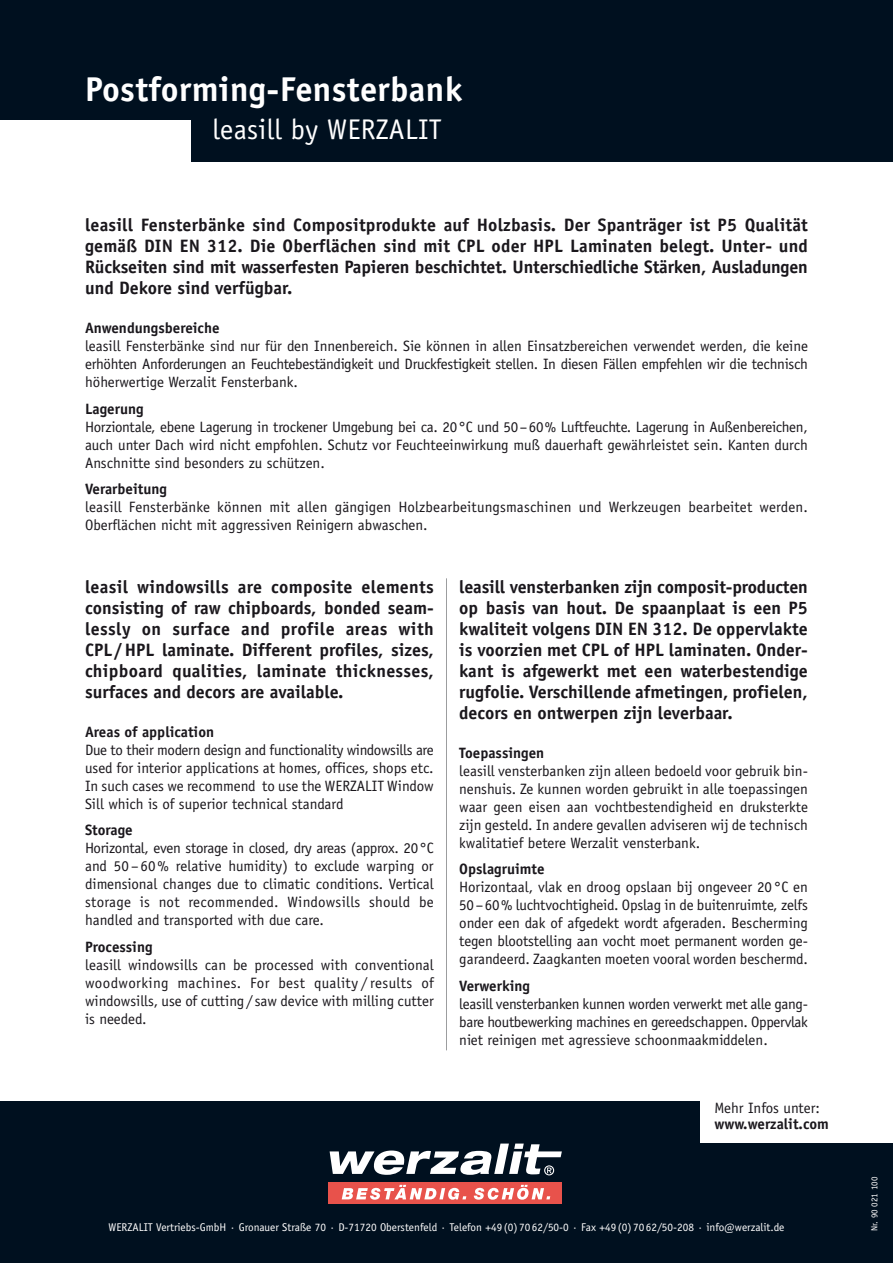
<style>
.page{position:relative;width:893px;height:1263px;background:#fff}
.page>*{position:absolute;margin:0;border:0;box-sizing:border-box;transform-origin:0 0}
.t1{font:700 34.5px "Officina Sans";letter-spacing:.01em;color:#fff}
.t2{font:28.5px "Officina Sans";letter-spacing:.01em;color:#fff}
.t3{font:700 18px/21px "Officina Sans";color:#1a171c;text-align:justify}
.t4{font:15px/18px "Officina Sans";color:#1a171c;text-align:justify}
.t5{font:700 15px "Officina Sans";color:#1a171c}
.t6{font:11.25px "Officina Sans";color:#fff}
.t7{font:9px "Officina Sans";color:#fff}
</style>
<div class="page">
<div style="left:0;top:0;width:893px;height:119px;background:#00101f"></div>
<div style="left:191px;top:0;width:702px;height:162px;background:#00101f"></div>
<div style="left:0;top:1144px;width:893px;height:119px;background:#00101f"></div>
<div style="left:0;top:1101px;width:699px;height:162px;background:#00101f"></div>
<div style="left:329px;top:1182px;width:233px;height:22px;background:#e8524b"></div>
<svg style="left:330px;top:1143px;width:232px;height:32px"></svg>
<svg style="left:342px;top:1185px;width:124px;height:15px"></svg>
<svg style="left:474px;top:1185px;width:76px;height:15px"></svg>
<hr style="left:446px;top:578px;width:1px;height:472px;background:#9c9d9f">
<h1 class="t1" style="left:85px;top:76px;width:379px">Postforming-Fensterbank</h1>
<h2 class="t2" style="left:213px;top:119px;width:230px">leasill by WERZALIT</h2>
<p class="t3" style="left:85px;top:216px;width:724px">leasill Fensterbänke sind Compositprodukte auf Holzbasis. Der Spanträger ist P5 Qualität gemäß DIN EN 312. Die Oberflächen sind mit CPL oder HPL Laminaten belegt. Unter- und Rückseiten sind mit wasserfesten Papieren beschichtet. Unterschiedliche Stärken, Ausladungen und Dekore sind verfügbar.</p>
<p class="t5" style="left:85px;top:322px;width:136px">Anwendungsbereiche</p>
<p class="t4" style="left:85px;top:338px;width:724px">leasill Fensterbänke sind nur für den Innenbereich. Sie können in allen Einsatzbereichen verwendet werden, die keine erhöhten Anforderungen an Feuchtebeständigkeit und Druckfestigkeit stellen. In diesen Fällen empfehlen wir die technisch höherwertige Werzalit Fensterbank.</p>
<p class="t5" style="left:85px;top:403px;width:60px">Lagerung</p>
<p class="t4" style="left:85px;top:419px;width:724px">Horziontale, ebene Lagerung in trockener Umgebung bei ca. 20 °C und 50 – 60 % Luftfeuchte. Lagerung in Außenbereichen, auch unter Dach wird nicht empfohlen. Schutz vor Feuchteeinwirkung muß dauerhaft gewährleistet sein. Kanten durch Anschnitte sind besonders zu schützen.</p>
<p class="t5" style="left:85px;top:483px;width:83px">Verarbeitung</p>
<p class="t4" style="left:85px;top:499px;width:724px">leasill Fensterbänke können mit allen gängigen Holzbearbeitungsmaschinen und Werkzeugen bearbeitet werden.<br>Oberflächen nicht mit aggressiven Reinigern abwaschen.</p>
<p class="t3" style="left:85px;top:577px;width:350px">leasil windowsills are composite elements consisting of raw chipboards, bonded seam&shy;lessly on surface and profile areas with CPL / HPL laminate. Different profiles, sizes, chipboard qualities, laminate thicknesses, surfaces and decors are available.</p>
<p class="t5" style="left:85px;top:726px;width:131px">Areas of application</p>
<p class="t4" style="left:85px;top:742px;width:350px">Due to their modern design and functionality windowsills are used for interior applications at homes, offices, shops etc.<br>In such cases we recommend to use the WERZALIT Window Sill which is of superior technical standard</p>
<p class="t5" style="left:85px;top:824px;width:49px">Storage</p>
<p class="t4" style="left:85px;top:840px;width:350px">Horizontal, even storage in closed, dry areas (approx. 20 °C and 50 – 60 % relative humidity) to exclude warping or dimensional changes due to climatic conditions. Vertical storage is not recommended. Windowsills should be handled and transported with due care.</p>
<p class="t5" style="left:85px;top:941px;width:69px">Processing</p>
<p class="t4" style="left:85px;top:957px;width:350px">leasill windowsills can be processed with conventional woodworking machines. For best quality / results of windowsills, use of cutting / saw device with milling cutter is needed.</p>
<p class="t3" style="left:459px;top:577px;width:350px">leasill vensterbanken zijn composit-producten op basis van hout. De spaanplaat is een P5 kwaliteit volgens DIN EN 312. De oppervlakte is voorzien met CPL of HPL laminaten. Onder&shy;kant is afgewerkt met een waterbestendige rugfolie. Verschillende afmetingen, profielen, decors en ontwerpen zijn leverbaar.</p>
<p class="t5" style="left:459px;top:747px;width:87px">Toepassingen</p>
<p class="t4" style="left:459px;top:763px;width:350px">leasill vensterbanken zijn alleen bedoeld voor gebruik bin&shy;nenshuis. Ze kunnen worden gebruikt in alle toepassingen waar geen eisen aan vochtbestendigheid en druksterkte zijn gesteld. In andere gevallen adviseren wij de technisch kwalitatief betere Werzalit vensterbank.</p>
<p class="t5" style="left:459px;top:863px;width:87px">Opslagruimte</p>
<p class="t4" style="left:459px;top:879px;width:350px">Horizontaal, vlak en droog opslaan bij ongeveer 20 °C en 50 – 60 % luchtvochtigheid. Opslag in de buitenruimte, zelfs onder een dak of afgedekt wordt afgeraden. Bescherming tegen blootstelling aan vocht moet permanent worden ge&shy;garandeerd. Zaagkanten moeten vooral worden beschermd.</p>
<p class="t5" style="left:459px;top:980px;width:72px">Verwerking</p>
<p class="t4" style="left:459px;top:996px;width:350px">leasill vensterbanken kunnen worden verwerkt met alle gang&shy;bare houtbewerking machines en gereedschappen. Oppervlak niet reinigen met agressieve schoonmaakmiddelen.</p>
<p class="t4" style="left:714px;top:1100px;width:107px">Mehr Infos unter:</p>
<p class="t5" style="left:714px;top:1118px;width:116px">www.werzalit.com</p>
<p class="t6" style="left:108px;top:1223px;width:677px">WERZALIT Vertriebs-GmbH · Gronauer Straße 70 · D-71720 Oberstenfeld · Telefon +49 (0) 70 62/50-0 · Fax +49 (0) 70 62/50-208 · info@werzalit.de</p>
<p class="t7" style="left:871px;top:1231px;width:55px;rotate:-90deg">Nr. 90 021 100</p>
</div>
